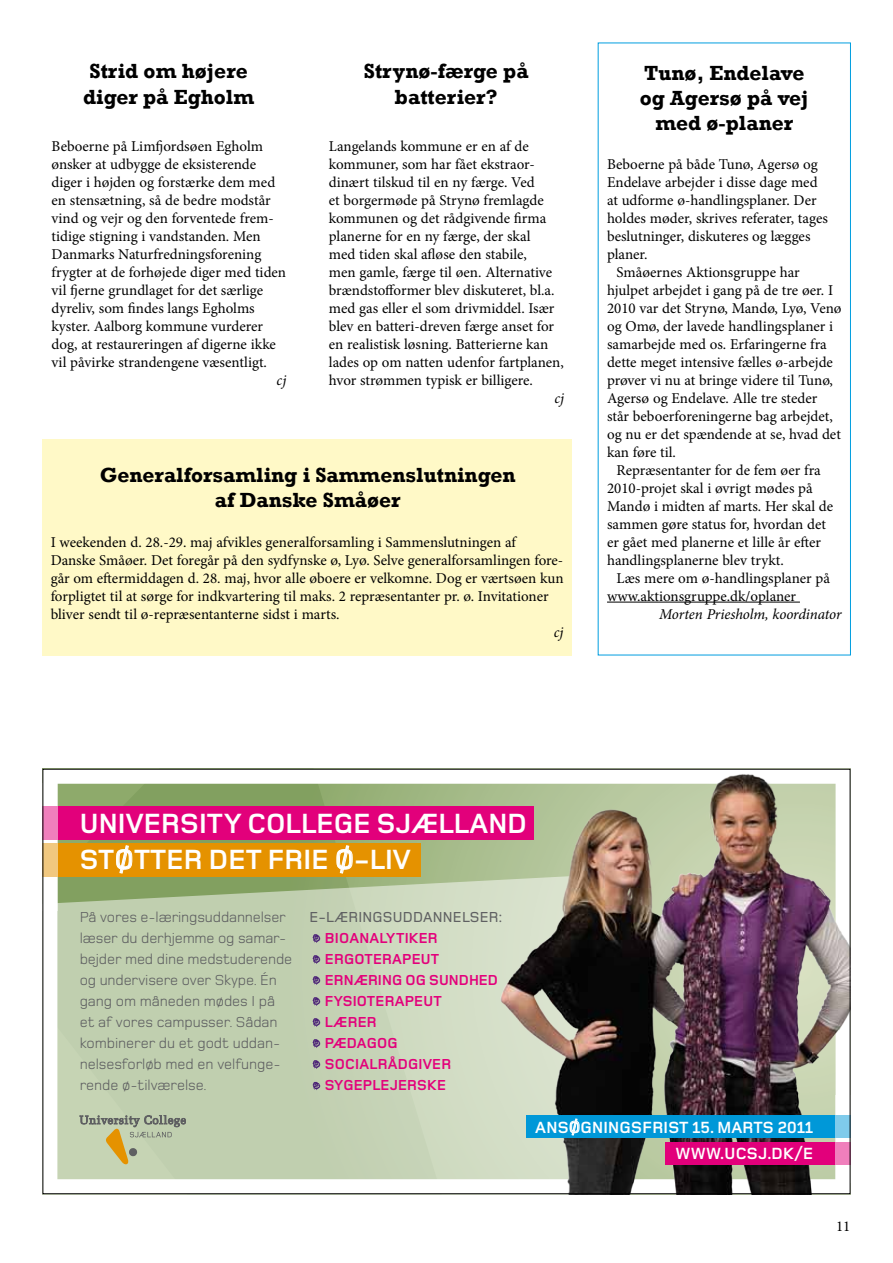
<style>
.page{position:relative;width:893px;height:1263px;background:#fff}
.page>*{position:absolute;margin:0;border:0;box-sizing:border-box;transform-origin:0 0}
.t1{font:700 28.8px/36px "Foundry Monoline OT";letter-spacing:.005em;color:#fff}
.t2{font:700 21px/25.5px "Rockwell";color:#000;text-align:center}
.t3{font:700 16.8px "Foundry Monoline OT";letter-spacing:.015em;color:#fff}
.t4{font:15px/18px "Minion Pro";color:#000}
.t5{font:15px/21px "Foundry Monoline OT";letter-spacing:-.01em;color:#5f6062}
.t6{font:700 15px/21px "Foundry Monoline OT";letter-spacing:.015em;color:#e3007b}
.t7{font:italic 15px "Minion Pro";letter-spacing:-.01em;color:#000}
.t8{font:500 15px "Foundry Monoline OT";letter-spacing:.015em;color:#5f6062}
.s1{font-weight:500}
</style>
<div class="page">
<hr style="left:607px;top:602px;width:193px;height:1px;background:#000">
<div style="left:598px;top:43px;width:253px;height:612px;border:1px solid #009ee0"></div>
<svg style="left:57px;top:783px;width:341px;height:60px;background:#8fa26c"></svg>
<svg style="left:57px;top:877px;width:341px;height:303px;background:#becdac"></svg>
<img style="left:398px;top:774px;width:450px;height:418px">
<div style="left:43px;top:806px;width:491px;height:33px;background:#e2007b"></div>
<div style="left:43px;top:843px;width:378px;height:34px;background:#e59200"></div>
<svg style="left:116px;top:845px;width:17px;height:29px"></svg>
<svg style="left:336px;top:845px;width:17px;height:29px"></svg>
<svg style="left:45px;top:806px;width:12px;height:71px"></svg>
<div style="left:665px;top:1142px;width:185px;height:22px;background:#e2007b"></div>
<div style="left:526px;top:1116px;width:324px;height:22px;background:#0098d8"></div>
<svg style="left:570px;top:1118px;width:9px;height:17px"></svg>
<svg style="left:836px;top:1095px;width:12px;height:88px"></svg>
<img style="left:309px;top:931px;width:16px;height:15px">
<img style="left:309px;top:952px;width:16px;height:15px">
<img style="left:309px;top:973px;width:16px;height:15px">
<img style="left:309px;top:994px;width:16px;height:15px">
<img style="left:309px;top:1015px;width:16px;height:15px">
<img style="left:309px;top:1036px;width:16px;height:15px">
<img style="left:309px;top:1057px;width:16px;height:15px">
<img style="left:309px;top:1078px;width:16px;height:15px">
<svg style="left:80px;top:1115px;width:106px;height:49px;background:#b9bf9a"></svg>
<div style="left:42px;top:440px;width:530px;height:216px;background:#fff9c7"></div>
<h2 class="t2" style="left:83px;top:58px;width:173px">Strid om højere diger på Egholm</h2>
<p class="t4" style="left:52px;top:137px;width:236px">Beboerne på Limfjordsøen Egholm ønsker at udbygge de eksisterende diger i højden og forstærke dem med en stensætning, så de bedre modstår vind og vejr og den forventede frem&shy;tidige stigning i vandstanden. Men Danmarks Naturfredningsforening frygter at de forhøjede diger med tiden vil fjerne grundlaget for det særlige dyreliv, som findes langs Egholms kyster. Aalborg kommune vurderer dog, at restaureringen af digerne ikke vil påvirke strandengene væsentligt.</p>
<p class="t7" style="left:277px;top:369px;width:11px">cj</p>
<h2 class="t2" style="left:364px;top:58px;width:166px">Strynø-færge på batterier?</h2>
<p class="t4" style="left:329px;top:137px;width:237px">Langelands kommune er en af de kommuner, som har fået ekstraor&shy;dinært tilskud til en ny færge. Ved<br>et borgermøde på Strynø fremlagde kommunen og det rådgivende firma planerne for en ny færge, der skal<br>med tiden skal afløse den stabile,<br>men gamle, færge til øen. Alternative brændstofformer blev diskuteret, bl.a. med gas eller el som drivmiddel. Især blev en batteri-dreven færge anset for en realistisk løsning. Batterierne kan lades op om natten udenfor fartplanen, hvor strømmen typisk er billigere.</p>
<p class="t7" style="left:554px;top:387px;width:11px">cj</p>
<h2 class="t2" style="left:100px;top:462px;width:417px">Generalforsamling i Sammenslutningen af Danske Småøer</h2>
<p class="t4" style="left:51px;top:533px;width:514px">I weekenden d. 28.-29. maj afvikles generalforsamling i Sammenslutningen af Danske Småøer. Det foregår på den sydfynske ø, Lyø. Selve generalforsamlingen fore&shy;går om eftermiddagen d. 28. maj, hvor alle øboere er velkomne. Dog er værtsøen kun forpligtet til at sørge for indkvartering til maks. 2 repræsentanter pr. ø. Invitationer bliver sendt til ø-repræsentanterne sidst i marts.</p>
<p class="t7" style="left:554px;top:621px;width:11px">cj</p>
<h2 class="t2" style="left:640px;top:60px;width:170px">Tunø, Endelave og Agersø på vej med ø-planer</h2>
<p class="t4" style="left:607px;top:155px;width:212px">Beboerne på både Tunø, Agersø og</p>
<p class="t4" style="left:607px;top:173px;width:212px">Endelave arbejder i disse dage med</p>
<p class="t4" style="left:607px;top:191px;width:211px">at udforme ø-handlingsplaner. Der</p>
<p class="t4" style="left:607px;top:209px;width:222px">holdes møder, skrives referater, tages</p>
<p class="t4" style="left:607px;top:227px;width:205px">beslutninger, diskuteres og lægges</p>
<p class="t4" style="left:607px;top:245px;width:42px">planer.</p>
<p class="t4" style="left:616px;top:263px;width:185px">Småøernes Aktionsgruppe har</p>
<p class="t4" style="left:607px;top:281px;width:228px">hjulpet arbejdet i gang på de tre øer. I</p>
<p class="t4" style="left:607px;top:299px;width:236px">2010 var det Strynø, Mandø, Lyø, Venø</p>
<p class="t4" style="left:607px;top:317px;width:228px">og Omø, der lavede handlingsplaner i</p>
<p class="t4" style="left:607px;top:335px;width:221px">samarbejde med os. Erfaringerne fra</p>
<p class="t4" style="left:607px;top:353px;width:227px">dette meget intensive fælles ø-arbejde</p>
<p class="t4" style="left:607px;top:371px;width:227px">prøver vi nu at bringe videre til Tunø,</p>
<p class="t4" style="left:607px;top:389px;width:212px">Agersø og Endelave. Alle tre steder</p>
<p class="t4" style="left:607px;top:407px;width:227px">står beboerforeningerne bag arbejdet,</p>
<p class="t4" style="left:607px;top:425px;width:235px">og nu er det spændende at se, hvad det</p>
<p class="t4" style="left:607px;top:443px;width:71px">kan føre til.</p>
<p class="t4" style="left:616px;top:461px;width:206px">Repræsentanter for de fem øer fra</p>
<p class="t4" style="left:607px;top:479px;width:207px">2010-projet skal i øvrigt mødes på</p>
<p class="t4" style="left:607px;top:497px;width:228px">Mandø i midten af marts. Her skal de</p>
<p class="t4" style="left:607px;top:515px;width:220px">sammen gøre status for, hvordan det</p>
<p class="t4" style="left:607px;top:533px;width:215px">er gået med planerne et lille år efter</p>
<p class="t4" style="left:607px;top:551px;width:178px">handlingsplanerne blev trykt.</p>
<p class="t4" style="left:616px;top:569px;width:215px">Læs mere om ø-handlingsplaner på</p>
<p class="t4" style="left:607px;top:587px;width:191px">www.aktionsgruppe.dk/oplaner</p>
<p class="t7" style="left:659px;top:603px;width:184px">Morten Priesholm, koordinator</p>
<h1 class="t1" style="left:80px;top:807px;width:449px">UNIVERSITY COLLEGE SJÆLLAND<br>ST<span class="s1">Ø</span>TTER DET FRIE <span class="s1">Ø</span>-LIV</h1>
<p class="t5" style="left:80px;top:907px;width:214px">På vores e-læringsuddannelser læser du derhjemme og samar&shy;bejder med dine medstuderende og undervisere over Skype. Én gang om måneden mødes I på et af vores campusser. Sådan kombinerer du et godt uddan&shy;nelsesforløb med en velfunge&shy;rende ø-tilværelse.</p>
<p class="t8" style="left:309px;top:909px;width:194px">E-LÆRINGSUDDANNELSER:</p>
<p class="t6" style="left:325px;top:928px;width:175px">BIOANALYTIKER<br>ERGOTERAPEUT<br>ERNÆRING OG SUNDHED<br>FYSIOTERAPEUT<br>LÆRER<br>PÆDAGOG<br>SOCIALRÅDGIVER<br>SYGEPLEJERSKE</p>
<p class="t3" style="left:535px;top:1117px;width:279px">ANS<span class="s1">Ø</span>GNINGSFRIST 15. MARTS 2011</p>
<p class="t3" style="left:675px;top:1144px;width:139px">WWW.UCSJ.DK/E</p>
<p class="t4" style="left:836px;top:1217px;width:16px">11</p>
</div>
